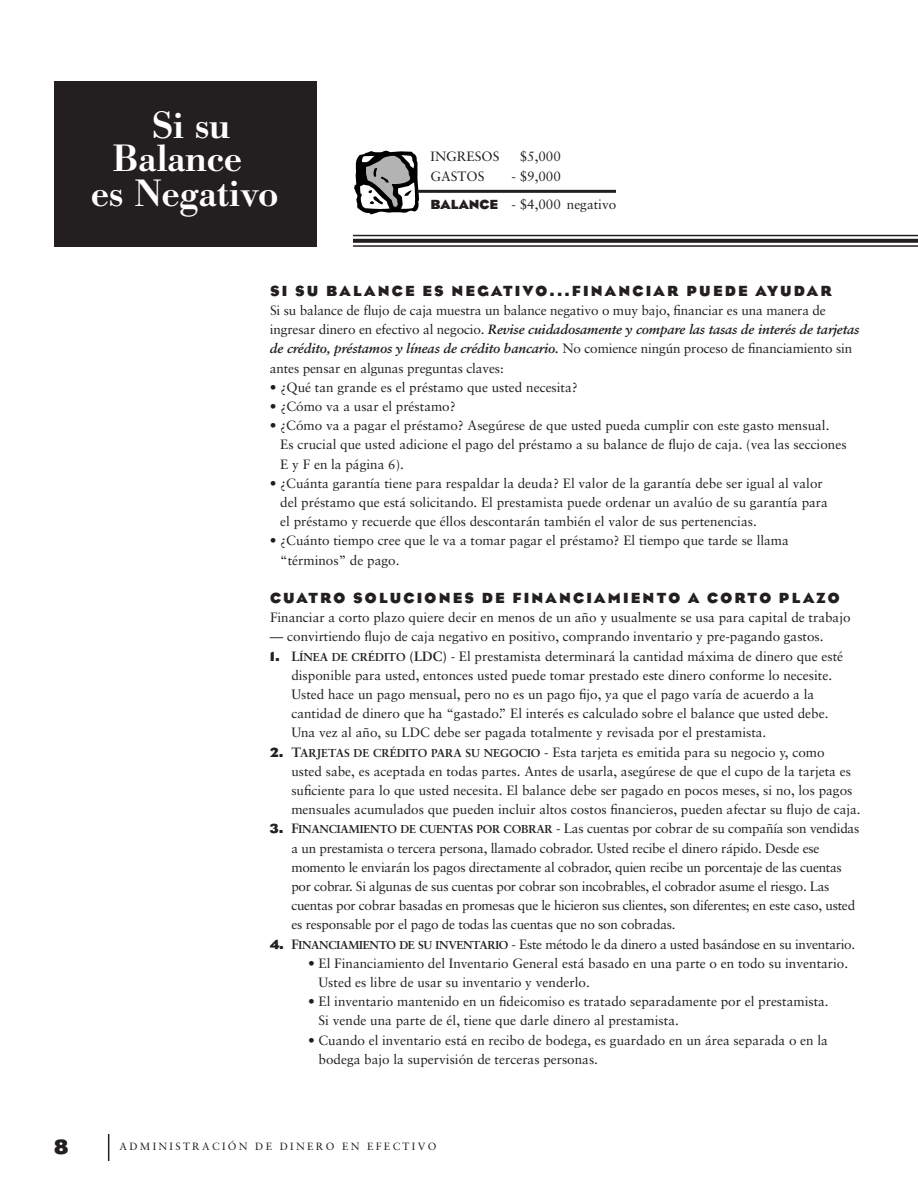
<style>
.page{position:relative;width:918px;height:1188px;background:#fff}
.page>*{position:absolute;margin:0;border:0;box-sizing:border-box;transform-origin:0 0}
.t1{font:500 37.5px/34.2px "Bodoni BE";color:#fff;text-align:center}
.t2{font:700 21px "Bureau Eagle";color:#231f20}
.t3{font:700 15px "Bureau Eagle";letter-spacing:.145em;color:#231f20}
.t4{font:13.5px/19.2px "Sabon";color:#231f20}
.t5{font:13.5px/19.2px "Sabon";letter-spacing:-.02em;color:#231f20}
.t6{font:13.5px "Sabon";letter-spacing:-.025em;color:#231f20}
.t7{font:10.5px "Sabon";letter-spacing:.22em;color:#231f20}
.s1{font-family:"Bureau Eagle";font-weight:700}
.s2{font-weight:700;font-style:italic}
.s3{font-weight:700}
.s4{font-weight:700;font-size:11.55px}
</style>
<div class="page">
<svg style="left:108px;top:1134px;width:1px;height:27px"></svg>
<div style="left:54px;top:81px;width:262px;height:166px;background:#231f20"></div>
<svg style="left:354px;top:151px;width:65px;height:63px"></svg>
<hr style="left:417px;top:190px;width:199px;height:3px;background:#231f20">
<hr style="left:353px;top:235px;width:565px;height:1px;background:#231f20">
<svg style="left:353px;top:239px;width:565px;height:4px;background:#2e2a2b"></svg>
<hr style="left:353px;top:245px;width:565px;height:2px;background:#231f20">
<h1 class="t1" style="left:91px;top:109px;width:189px">Si su<br>Balance<br>es Negativo</h1>
<p class="t4" style="left:431px;top:147px;width:70px">INGRESOS</p>
<p class="t4" style="left:520px;top:147px;width:43px">$5,000</p>
<p class="t4" style="left:431px;top:166px;width:55px">GASTOS</p>
<p class="t4" style="left:431px;top:162px;width:187px;line-height:28.5px;text-indent:81px">- $9,000<br><span class="s1">BALANCE</span> - $4,000 negativo</p>
<p class="t3" style="left:270px;top:282px;width:563px">SI SU BALANCE ES NEGATIVO...FINANCIAR PUEDE AYUDAR</p>
<p class="t4" style="left:270px;top:301px;width:591px">Si su balance de flujo de caja muestra un balance negativo o muy bajo, financiar es una manera de ingresar dinero en efectivo al negocio. <span class="s2">Revise cuidadosamente y compare las tasas de interés de tarjetas de crédito, préstamos y líneas de crédito bancario.</span> No comience ningún proceso de financiamiento sin antes pensar en algunas preguntas claves:</p>
<p class="t4" style="left:270px;top:377px;width:309px">• ¿Qué tan grande es el préstamo que usted necesita?</p>
<p class="t4" style="left:270px;top:397px;width:187px">• ¿Cómo va a usar el préstamo?</p>
<p class="t4" style="left:280px;top:416px;width:568px;text-indent:-10px">• ¿Cómo va a pagar el préstamo? Asegúrese de que usted pueda cumplir con este gasto mensual.<br>Es crucial que usted adicione el pago del préstamo a su balance de flujo de caja. (vea las secciones<br>E y F en la página 6).</p>
<p class="t4" style="left:280px;top:473px;width:549px;text-indent:-10px">• ¿Cuánta garantía tiene para respaldar la deuda? El valor de la garantía debe ser igual al valor del préstamo que está solicitando. El prestamista puede ordenar un avalúo de su garantía para el préstamo y recuerde que éllos descontarán también el valor de sus pertenencias.</p>
<p class="t4" style="left:280px;top:531px;width:510px;text-indent:-10px">• ¿Cuánto tiempo cree que le va a tomar pagar el préstamo? El tiempo que tarde se llama “términos” de pago.</p>
<p class="t3" style="left:270px;top:590px;width:571px">CUATRO SOLUCIONES DE FINANCIAMIENTO A CORTO PLAZO</p>
<p class="t4" style="left:270px;top:608px;width:582px">Financiar a corto plazo quiere decir en menos de un año y usualmente se usa para capital de trabajo</p>
<p class="t4" style="left:270px;top:627px;width:555px">— convirtiendo flujo de caja negativo en positivo, comprando inventario y pre-pagando gastos.</p>
<p class="t4" style="left:291px;top:646px;width:553px;text-indent:-21px"><span class="s1">1.</span> <span class="s3">L</span><span class="s4">ÍNEA DE CRÉDITO</span> <span class="s3">(LDC)</span> - El prestamista determinará la cantidad máxima de dinero que esté disponible para usted, entonces usted puede tomar prestado este dinero conforme lo necesite.<br>Usted hace un pago mensual, pero no es un pago fijo, ya que el pago varía de acuerdo a la cantidad de dinero que ha “gastado”. El interés es calculado sobre el balance que usted debe.<br>Una vez al año, su LDC debe ser pagada totalmente y revisada por el prestamista.</p>
<p class="t4" style="left:291px;top:742px;width:571px;text-indent:-21px"><span class="s1">2.</span> <span class="s3">T</span><span class="s4">ARJETAS DE CRÉDITO PARA SU NEGOCIO</span> - Esta tarjeta es emitida para su negocio y, como<br>usted sabe, es aceptada en todas partes. Antes de usarla, asegúrese de que el cupo de la tarjeta es suficiente para lo que usted necesita. El balance debe ser pagado en pocos meses, si no, los pagos mensuales acumulados que pueden incluir altos costos financieros, pueden afectar su flujo de caja.</p>
<p class="t5" style="left:291px;top:819px;width:570px;text-indent:-21px"><span class="s1">3.</span> <span class="s3">F</span><span class="s4">INANCIAMIENTO DE CUENTAS POR COBRAR</span> - Las cuentas por cobrar de su compañía son vendidas a un prestamista o tercera persona, llamado cobrador. Usted recibe el dinero rápido. Desde ese momento le enviarán los pagos directamente al cobrador, quien recibe un porcentaje de las cuentas por cobrar. Si algunas de sus cuentas por cobrar son incobrables, el cobrador asume el riesgo. Las cuentas por cobrar basadas en promesas que le hicieron sus clientes, son diferentes; en este caso, usted es responsable por el pago de todas las cuentas que no son cobradas.</p>
<p class="t6" style="left:270px;top:936px;width:587px"><span class="s1">4.</span> <span class="s3">F</span><span class="s4">INANCIAMIENTO DE SU INVENTARIO</span> - Este método le da dinero a usted basándose en su inventario.</p>
<p class="t4" style="left:319px;top:953px;width:531px;text-indent:-10px">• El Financiamiento del Inventario General está basado en una parte o en todo su inventario.<br>Usted es libre de usar su inventario y venderlo.</p>
<p class="t4" style="left:319px;top:992px;width:512px;text-indent:-10px">• El inventario mantenido en un fideicomiso es tratado separadamente por el prestamista.<br>Si vende una parte de él, tiene que darle dinero al prestamista.</p>
<p class="t4" style="left:319px;top:1030px;width:511px;text-indent:-10px">• Cuando el inventario está en recibo de bodega, es guardado en un área separada o en la bodega bajo la supervisión de terceras personas.</p>
<h2 class="t2" style="left:54px;top:1136px;width:16px">8</h2>
<p class="t7" style="left:120px;top:1140px;width:318px">ADMINISTRACIÓN DE DINERO EN EFECTIVO</p>
</div>
